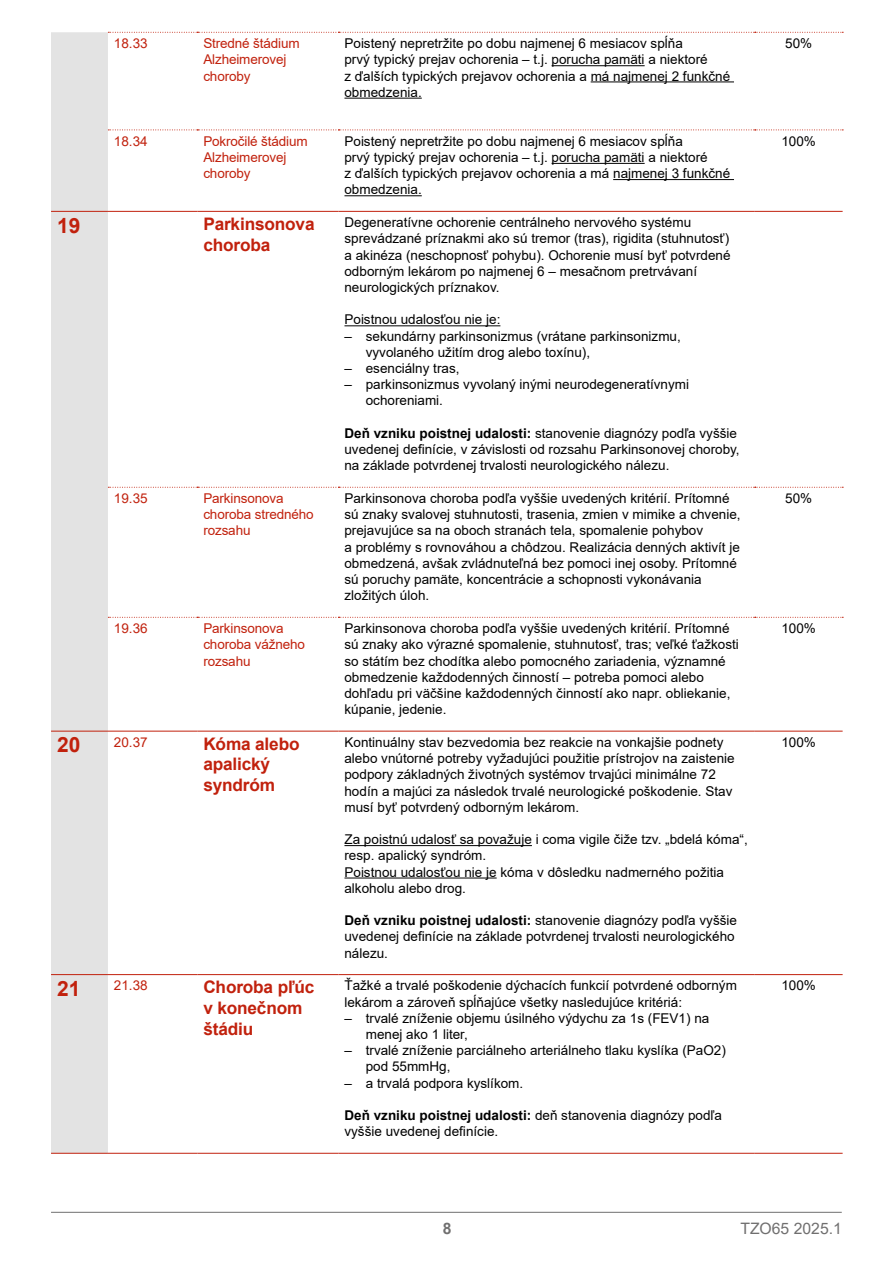
<style>
.page{position:relative;width:893px;height:1263px;background:#fff}
.page>*{position:absolute;margin:0;border:0;box-sizing:border-box;transform-origin:0 0}
.t1{font:700 21px "Arial";color:#c1210d}
.t2{font:700 17.25px/20.7px "Arial";letter-spacing:-.01em;color:#c1210d}
.t3{font:15.75px "Arial";color:#706f6f}
.t4{font:700 15.75px "Arial";color:#706f6f}
.t5{font:13.5px/16.2px "Arial";color:#000}
.t6{font:13.5px/16.2px "Arial";letter-spacing:-.01em;color:#c1210d}
.s1{font-weight:700}
</style>
<div class="page">
<hr style="left:51px;top:1212px;width:791px;height:1px;background:#706f6f">
<div style="left:51px;top:32px;width:57px;height:1121px;background:#e3e3e3"></div>
<svg style="left:108px;top:32px;width:735px;height:1px"></svg>
<svg style="left:108px;top:130px;width:735px;height:1px"></svg>
<svg style="left:108px;top:617px;width:735px;height:1px"></svg>
<hr style="left:51px;top:211px;width:57px;height:1px;background:#c1210d">
<hr style="left:51px;top:731px;width:57px;height:1px;background:#c1210d">
<hr style="left:51px;top:974px;width:57px;height:1px;background:#c1210d">
<hr style="left:108px;top:974px;width:89px;height:1px;background:#c1210d">
<hr style="left:197px;top:974px;width:141px;height:1px;background:#c1210d">
<hr style="left:338px;top:974px;width:417px;height:1px;background:#c1210d">
<hr style="left:755px;top:974px;width:88px;height:1px;background:#c1210d">
<hr style="left:51px;top:1153px;width:57px;height:1px;background:#c1210d">
<hr style="left:108px;top:1153px;width:89px;height:1px;background:#c1210d">
<hr style="left:197px;top:1153px;width:141px;height:1px;background:#c1210d">
<hr style="left:338px;top:1153px;width:417px;height:1px;background:#c1210d">
<hr style="left:755px;top:1153px;width:88px;height:1px;background:#c1210d">
<hr style="left:108px;top:211px;width:89px;height:1px;background:#c1210d">
<hr style="left:197px;top:211px;width:141px;height:1px;background:#c1210d">
<hr style="left:338px;top:211px;width:417px;height:1px;background:#c1210d">
<hr style="left:755px;top:211px;width:88px;height:1px;background:#c1210d">
<svg style="left:108px;top:487px;width:735px;height:1px"></svg>
<hr style="left:108px;top:731px;width:89px;height:1px;background:#c1210d">
<hr style="left:197px;top:731px;width:141px;height:1px;background:#c1210d">
<hr style="left:338px;top:731px;width:417px;height:1px;background:#c1210d">
<hr style="left:755px;top:731px;width:88px;height:1px;background:#c1210d">
<hr style="left:552px;top:65px;width:93px;height:1px;background:#000">
<hr style="left:591px;top:81px;width:143px;height:1px;background:#000">
<hr style="left:344px;top:98px;width:78px;height:1px;background:#000">
<hr style="left:552px;top:163px;width:93px;height:1px;background:#000">
<hr style="left:613px;top:179px;width:121px;height:1px;background:#000">
<hr style="left:344px;top:195px;width:78px;height:1px;background:#000">
<hr style="left:344px;top:325px;width:156px;height:1px;background:#000">
<hr style="left:344px;top:845px;width:188px;height:1px;background:#000">
<hr style="left:344px;top:877px;width:153px;height:1px;background:#000">
<p class="t6" style="left:114px;top:35px;width:35px">18.33</p>
<p class="t6" style="left:203px;top:35px;width:98px">Stredné štádium<br>Alzheimerovej choroby</p>
<p class="t5" style="left:344px;top:35px;width:387px">Poistený nepretržite po dobu najmenej 6 mesiacov spĺňa<br>prvý typický prejav ochorenia – t.j. porucha pamäti a niektoré<br>z ďalších typických prejavov ochorenia a má najmenej 2 funkčné obmedzenia.</p>
<p class="t5" style="left:785px;top:35px;width:29px">50%</p>
<p class="t6" style="left:114px;top:133px;width:35px">18.34</p>
<p class="t6" style="left:203px;top:133px;width:106px">Pokročilé štádium<br>Alzheimerovej choroby</p>
<p class="t5" style="left:344px;top:133px;width:387px">Poistený nepretržite po dobu najmenej 6 mesiacov spĺňa<br>prvý typický prejav ochorenia – t.j. porucha pamäti a niektoré<br>z ďalších typických prejavov ochorenia a má najmenej 3 funkčné obmedzenia.</p>
<p class="t5" style="left:781px;top:133px;width:36px">100%</p>
<h1 class="t1" style="left:57px;top:210px;width:25px">19</h1>
<p class="t2" style="left:203px;top:214px;width:113px">Parkinsonova choroba</p>
<p class="t5" style="left:344px;top:214px;width:388px">Degeneratívne ochorenie centrálneho nervového systému sprevádzané príznakmi ako sú tremor (tras), rigidita (stuhnutosť) a akinéza (neschopnosť pohybu). Ochorenie musí byť potvrdené odborným lekárom po najmenej 6 – mesačnom pretrvávaní neurologických príznakov.</p>
<p class="t5" style="left:344px;top:311px;width:157px">Poistnou udalosťou nie je:</p>
<p class="t5" style="left:366px;top:328px;width:317px;text-indent:-21px">– sekundárny parkinsonizmus (vrátane parkinsonizmu, vyvolaného užitím drog alebo toxínu),</p>
<p class="t5" style="left:344px;top:360px;width:117px">– esenciálny tras,</p>
<p class="t5" style="left:366px;top:376px;width:325px;text-indent:-21px">– parkinsonizmus vyvolaný inými neurodegeneratívnymi ochoreniami.</p>
<p class="t5" style="left:344px;top:425px;width:397px"><span class="s1">Deň vzniku poistnej udalosti:</span> stanovenie diagnózy podľa vyššie uvedenej definície, v závislosti od rozsahu Parkinsonovej choroby, na základe potvrdenej trvalosti neurologického nálezu.</p>
<p class="t6" style="left:114px;top:490px;width:35px">19.35</p>
<p class="t6" style="left:203px;top:490px;width:112px">Parkinsonova choroba stredného rozsahu</p>
<p class="t5" style="left:344px;top:490px;width:398px">Parkinsonova choroba podľa vyššie uvedených kritérií. Prítomné sú znaky svalovej stuhnutosti, trasenia, zmien v mimike a chvenie, prejavujúce sa na oboch stranách tela, spomalenie pohybov<br>a problémy s rovnováhou a chôdzou. Realizácia denných aktivít je obmedzená, avšak zvládnuteľná bez pomoci inej osoby. Prítomné sú poruchy pamäte, koncentrácie a schopnosti vykonávania zložitých úloh.</p>
<p class="t5" style="left:785px;top:490px;width:29px">50%</p>
<p class="t6" style="left:114px;top:620px;width:35px">19.36</p>
<p class="t6" style="left:203px;top:620px;width:103px">Parkinsonova choroba vážneho rozsahu</p>
<p class="t5" style="left:344px;top:620px;width:396px">Parkinsonova choroba podľa vyššie uvedených kritérií. Prítomné sú znaky ako výrazné spomalenie, stuhnutosť, tras; veľké ťažkosti so státím bez chodítka alebo pomocného zariadenia, významné obmedzenie každodenných činností – potreba pomoci alebo dohľadu pri väčšine každodenných činností ako napr. obliekanie, kúpanie, jedenie.</p>
<p class="t5" style="left:781px;top:620px;width:36px">100%</p>
<h1 class="t1" style="left:57px;top:730px;width:25px">20</h1>
<p class="t6" style="left:114px;top:734px;width:35px">20.37</p>
<p class="t2" style="left:203px;top:733px;width:98px">Kóma alebo apalický syndróm</p>
<p class="t5" style="left:344px;top:734px;width:392px">Kontinuálny stav bezvedomia bez reakcie na vonkajšie podnety alebo vnútorné potreby vyžadujúci použitie prístrojov na zaistenie podpory základných životných systémov trvajúci minimálne 72 hodín a majúci za následok trvalé neurologické poškodenie. Stav musí byť potvrdený odborným lekárom.</p>
<p class="t5" style="left:344px;top:831px;width:405px">Za poistnú udalosť sa považuje i coma vigile čiže tzv. „bdelá kóma“, resp. apalický syndróm.<br>Poistnou udalosťou nie je kóma v dôsledku nadmerného požitia alkoholu alebo drog.</p>
<p class="t5" style="left:344px;top:912px;width:394px"><span class="s1">Deň vzniku poistnej udalosti:</span> stanovenie diagnózy podľa vyššie uvedenej definície na základe potvrdenej trvalosti neurologického nálezu.</p>
<p class="t5" style="left:781px;top:734px;width:36px">100%</p>
<h1 class="t1" style="left:57px;top:974px;width:25px">21</h1>
<p class="t6" style="left:114px;top:977px;width:35px">21.38</p>
<p class="t2" style="left:203px;top:977px;width:113px">Choroba pľúc v konečnom štádiu</p>
<p class="t5" style="left:344px;top:977px;width:394px">Ťažké a trvalé poškodenie dýchacích funkcií potvrdené odborným lekárom a zároveň spĺňajúce všetky nasledujúce kritériá:</p>
<p class="t5" style="left:366px;top:1010px;width:345px;text-indent:-21px">– trvalé zníženie objemu úsilného výdychu za 1s (FEV1) na menej ako 1 liter,</p>
<p class="t5" style="left:366px;top:1042px;width:362px;text-indent:-21px">– trvalé zníženie parciálneho arteriálneho tlaku kyslíka (PaO2) pod 55mmHg,</p>
<p class="t5" style="left:344px;top:1075px;width:180px">– a trvalá podpora kyslíkom.</p>
<p class="t5" style="left:344px;top:1107px;width:379px"><span class="s1">Deň vzniku poistnej udalosti:</span> deň stanovenia diagnózy podľa vyššie uvedenej definície.</p>
<p class="t5" style="left:781px;top:977px;width:36px">100%</p>
<p class="t4" style="left:443px;top:1217px;width:10px">8</p>
<p class="t3" style="left:740px;top:1218px;width:103px">TZO65 2025.1</p>
</div>
